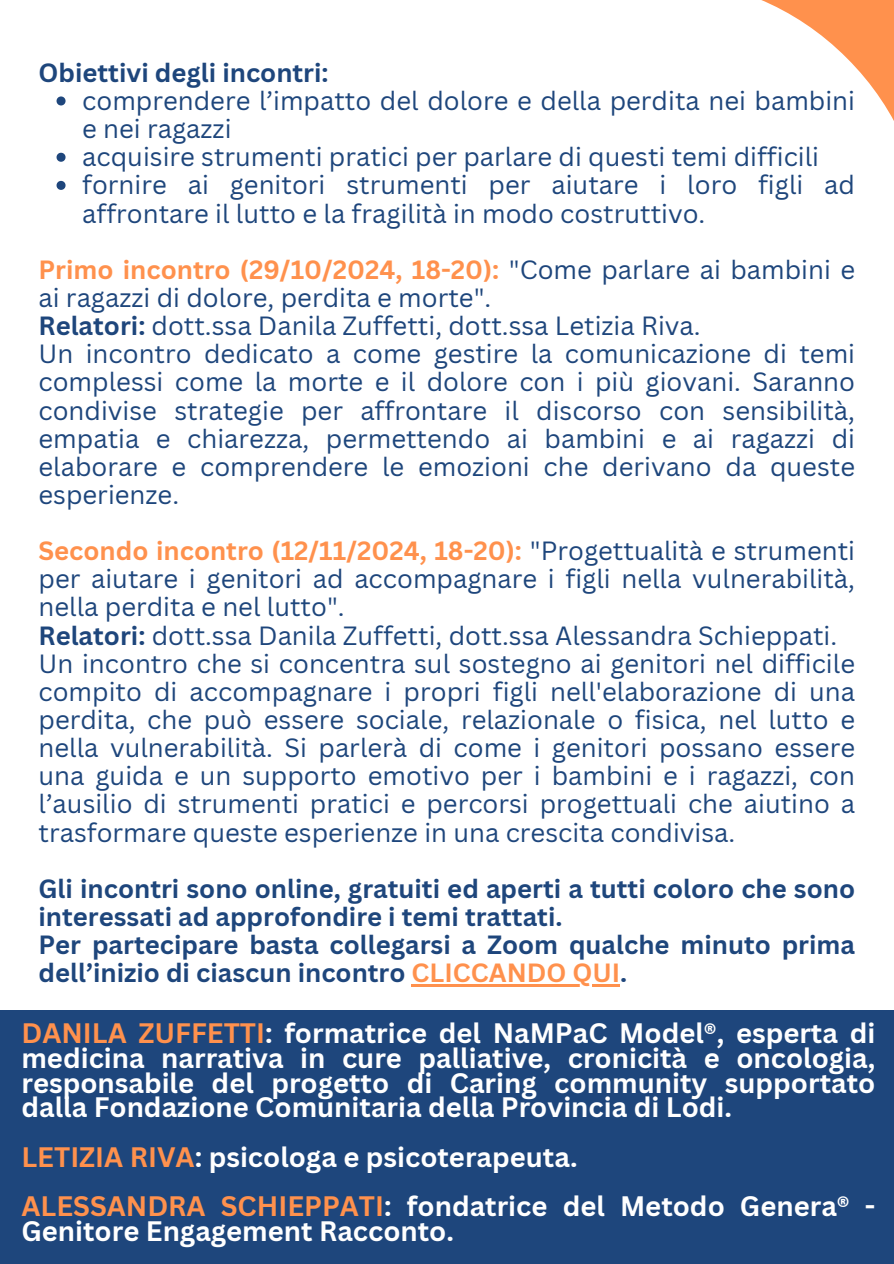
<style>
.page{position:relative;width:894px;height:1264px;background:#fff}
.page>*{position:absolute;margin:0;border:0;box-sizing:border-box;transform-origin:0 0}
.t1{font:700 27.45px/24.8px "Canva Sans";color:#fff;text-align:justify}
.t2{font:25.65px/28.2px "Canva Sans";color:#1e467c}
.t3{font:700 25.65px/28.2px "Canva Sans";color:#1e467c}
.s1{font-weight:700;color:#ff914d}
.s2{font-weight:700}
.s3{color:#ff914d}
</style>
<div class="page">
<svg style="left:761px;top:0;width:132px;height:119px"></svg>
<div style="left:0;top:1009px;width:893px;height:254px;background:#1e467c"></div>
<svg style="left:56px;top:96px;width:9px;height:9px"></svg>
<svg style="left:56px;top:153px;width:9px;height:9px"></svg>
<svg style="left:56px;top:181px;width:9px;height:9px"></svg>
<hr style="left:411px;top:984px;width:209px;height:2px;background:#ff914d">
<p class="t3" style="left:38px;top:58px;width:291px">Obiettivi degli incontri:</p>
<h1 class="t2" style="left:82px;top:86px;width:774px">comprendere l’impatto del dolore e della perdita nei bambini e nei ragazzi</h1>
<p class="t2" style="left:82px;top:142px;width:738px">acquisire strumenti pratici per parlare di questi temi difficili</p>
<p class="t2" style="left:82px;top:170px;width:774px">fornire ai genitori strumenti per aiutare i loro figli ad affrontare il lutto e la fragilità in modo costruttivo.</p>
<p class="t2" style="left:38px;top:255px;width:817px"><span class="s1">Primo incontro (29/10/2024, 18-20):</span> "Come parlare ai bambini e ai ragazzi di dolore, perdita e morte".</p>
<p class="t2" style="left:38px;top:311px;width:663px"><span class="s2">Relatori:</span> dott.ssa Danila Zuffetti, dott.ssa Letizia Riva.</p>
<p class="t2" style="left:38px;top:339px;width:817px;text-align:justify">Un incontro dedicato a come gestire la comunicazione di temi complessi come la morte e il dolore con i più giovani. Saranno condivise strategie per affrontare il discorso con sensibilità, empatia e chiarezza, permettendo ai bambini e ai ragazzi di elaborare e comprendere le emozioni che derivano da queste esperienze.</p>
<p class="t2" style="left:38px;top:536px;width:817px;text-align:justify"><span class="s1">Secondo incontro (12/11/2024, 18-20):</span> "Progettualità e strumenti per aiutare i genitori ad accompagnare i figli nella vulnerabilità, nella perdita e nel lutto".</p>
<p class="t2" style="left:38px;top:620px;width:800px"><span class="s2">Relatori:</span> dott.ssa Danila Zuffetti, dott.ssa Alessandra Schieppati.</p>
<p class="t2" style="left:38px;top:648px;width:817px;text-align:justify">Un incontro che si concentra sul sostegno ai genitori nel difficile compito di accompagnare i propri figli nell'elaborazione di una perdita, che può essere sociale, relazionale o fisica, nel lutto e nella vulnerabilità. Si parlerà di come i genitori possano essere una guida e un supporto emotivo per i bambini e i ragazzi, con l’ausilio di strumenti pratici e percorsi progettuali che aiutino a trasformare queste esperienze in una crescita condivisa.</p>
<p class="t3" style="left:38px;top:873px;width:817px">Gli incontri sono online, gratuiti ed aperti a tutti coloro che sono interessati ad approfondire i temi trattati.<br>Per partecipare basta collegarsi a Zoom qualche minuto prima dell’inizio di ciascun incontro <span class="s3">CLICCANDO QUI</span>.</p>
<h1 class="t1" style="left:21px;top:1019px;width:855px"><span class="s3">DANILA ZUFFETTI</span>: formatrice del NaMPaC Model®, esperta di medicina narrativa in cure palliative, cronicità e oncologia, responsabile del progetto di Caring community supportato dalla Fondazione Comunitaria della Provincia di Lodi.</h1>
<h1 class="t1" style="left:21px;top:1143px;width:557px"><span class="s3">LETIZIA RIVA</span>: psicologa e psicoterapeuta.</h1>
<h1 class="t1" style="left:21px;top:1193px;width:855px"><span class="s3">ALESSANDRA SCHIEPPATI</span>: fondatrice del Metodo Genera® -<br>Genitore Engagement Racconto.</h1>
</div>
